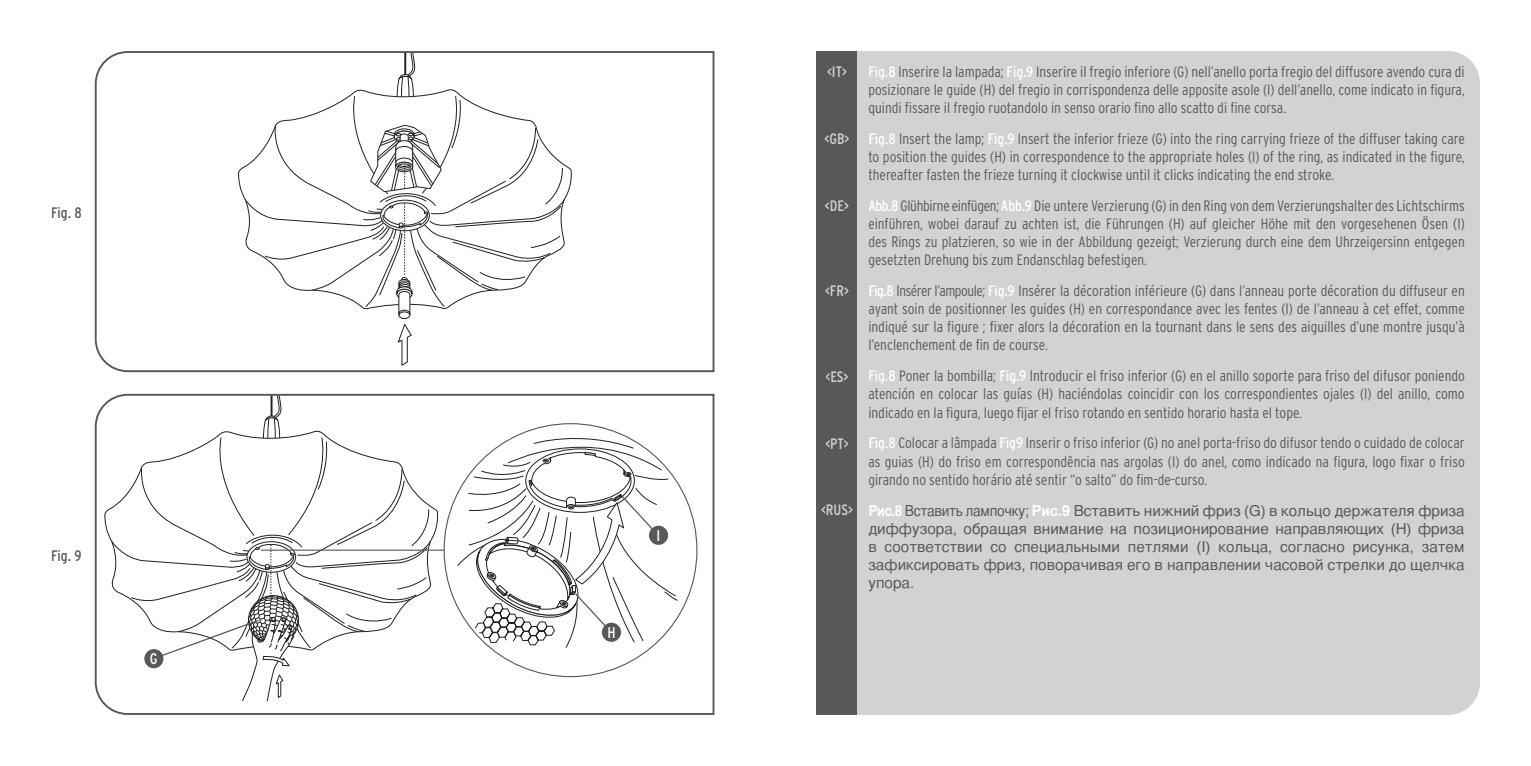
<style>
.page{position:relative;width:1531px;height:766px;background:#fff}
.page>*{position:absolute;margin:0;border:0;box-sizing:border-box;transform-origin:0 0}
.t1{font:condensed 15.53px "Interstate";color:#fff}
.t2{font:condensed 15.3px "Interstate";color:#57585a}
.t3{font:300 condensed 15.08px/18px "Interstate";color:#57585a;text-align:justify}
.t4{font:15.08px/18px "Helvetica";color:#57585a;text-align:justify;scale:.9 1}
.t5{font:condensed 15.08px "Interstate";color:#d1d2d4}
.s1{font-weight:400;color:#fff}
.s2{font-weight:700;color:#fff}
</style>
<div class="page">
<svg style="left:94px;top:51px;width:621px;height:322px"></svg>
<svg style="left:94px;top:393px;width:621px;height:322px"></svg>
<div style="left:144px;top:649px;width:19px;height:19px;background:#57585a;border-radius:50%"></div>
<svg style="left:152px;top:543px;width:147px;height:159px"></svg>
<div style="left:857px;top:51px;width:623px;height:663px;background:#d1d2d4"></div>
<div style="left:816px;top:51px;width:41px;height:663px;background:#57585a"></div>
<hr style="left:261px;top:549px;width:194px;height:1px;background:#57585a">
<div style="left:444px;top:423px;width:253px;height:253px;background:#fff;border-radius:50%"></div>
<svg style="left:457px;top:427px;width:221px;height:221px"></svg>
<div style="left:649px;top:525px;width:19px;height:19px;background:#57585a;border-radius:50%"></div>
<p class="t2" style="left:51px;top:204px;width:32px">Fig. 8</p>
<p class="t2" style="left:51px;top:546px;width:32px">Fig. 9</p>
<p class="t1" style="left:150px;top:650px;width:9px">G</p>
<p class="t1" style="left:607px;top:623px;width:10px">H</p>
<p class="t1" style="left:656px;top:526px;width:5px">I</p>
<p class="t5" style="left:827px;top:63px;width:21px">&lt;IT&gt;</p>
<p class="t5" style="left:824px;top:130px;width:26px">&lt;GB&gt;</p>
<p class="t5" style="left:825px;top:197px;width:26px">&lt;DE&gt;</p>
<p class="t5" style="left:825px;top:282px;width:25px">&lt;FR&gt;</p>
<p class="t5" style="left:825px;top:368px;width:25px">&lt;ES&gt;</p>
<p class="t5" style="left:825px;top:435px;width:25px">&lt;PT&gt;</p>
<p class="t5" style="left:821px;top:501px;width:33px">&lt;RUS&gt;</p>
<p class="t3" style="left:868px;top:62px;width:598px"><span class="s1">Fig.8</span> Inserire la lampada; <span class="s1">Fig.9</span> Inserire il fregio inferiore (G) nell’anello porta fregio del diffusore avendo cura di posizionare le guide (H) del fregio in corrispondenza delle apposite asole (I) dell’anello, come indicato in figura, quindi fissare il fregio ruotandolo in senso orario fino allo scatto di fine corsa.</p>
<p class="t3" style="left:868px;top:129px;width:598px"><span class="s1">Fig.8</span> Insert the lamp; <span class="s1">Fig.9</span> Insert the inferior frieze (G) into the ring carrying frieze of the diffuser taking care to position the guides (H) in correspondence to the appropriate holes (I) of the ring, as indicated in the figure, thereafter fasten the frieze turning it clockwise until it clicks indicating the end stroke.</p>
<p class="t3" style="left:868px;top:196px;width:598px"><span class="s1">Abb.8</span> Glühbirne einfügen; <span class="s1">Abb.9</span> Die untere Verzierung (G) in den Ring von dem Verzierungshalter des Lichtschirms einführen, wobei darauf zu achten ist, die Führungen (H) auf gleicher Höhe mit den vorgesehenen Ösen (I) des Rings zu platzieren, so wie in der Abbildung gezeigt; Verzierung durch eine dem Uhrzeigersinn entgegen gesetzten Drehung bis zum Endanschlag befestigen.</p>
<p class="t3" style="left:868px;top:281px;width:598px"><span class="s1">Fig.8</span> Insérer l’ampoule; <span class="s1">Fig.9</span> Insérer la décoration inférieure (G) dans l’anneau porte décoration du diffuseur en ayant soin de positionner les guides (H) en correspondance avec les fentes (I) de l’anneau à cet effet, comme indiqué sur la figure ; fixer alors la décoration en la tournant dans le sens des aiguilles d’une montre jusqu’à l’enclenchement de fin de course.</p>
<p class="t3" style="left:868px;top:367px;width:598px"><span class="s1">Fig.8</span> Poner la bombilla; <span class="s1">Fig.9</span> Introducir el friso inferior (G) en el anillo soporte para friso del difusor poniendo atención en colocar las guías (H) haciéndolas coincidir con los correspondientes ojales (I) del anillo, como indicado en la figura, luego fijar el friso rotando en sentido horario hasta el tope.</p>
<p class="t3" style="left:868px;top:434px;width:598px"><span class="s1">Fig.8</span> Colocar a lâmpada <span class="s1">Fig9</span> Inserir o friso inferior (G) no anel porta-friso do difusor tendo o cuidado de colocar as guias (H) do friso em correspondência nas argolas (I) do anel, como indicado na figura, logo fixar o friso girando no sentido horário até sentir “o salto” do fim-de-curso.</p>
<p class="t4" style="left:868px;top:500px;width:664px"><span class="s2">Рис.8</span> Вставить лампочку; <span class="s2">Рис.9</span> Вставить нижний фриз (G) в кольцо держателя фриза диффузора, обращая внимание на позиционирование направляющих (H) фриза в соответствии со специальными петлями (I) кольца, согласно рисунка, затем зафиксировать фриз, поворачивая его в направлении часовой стрелки до щелчка упора.</p>
</div>
